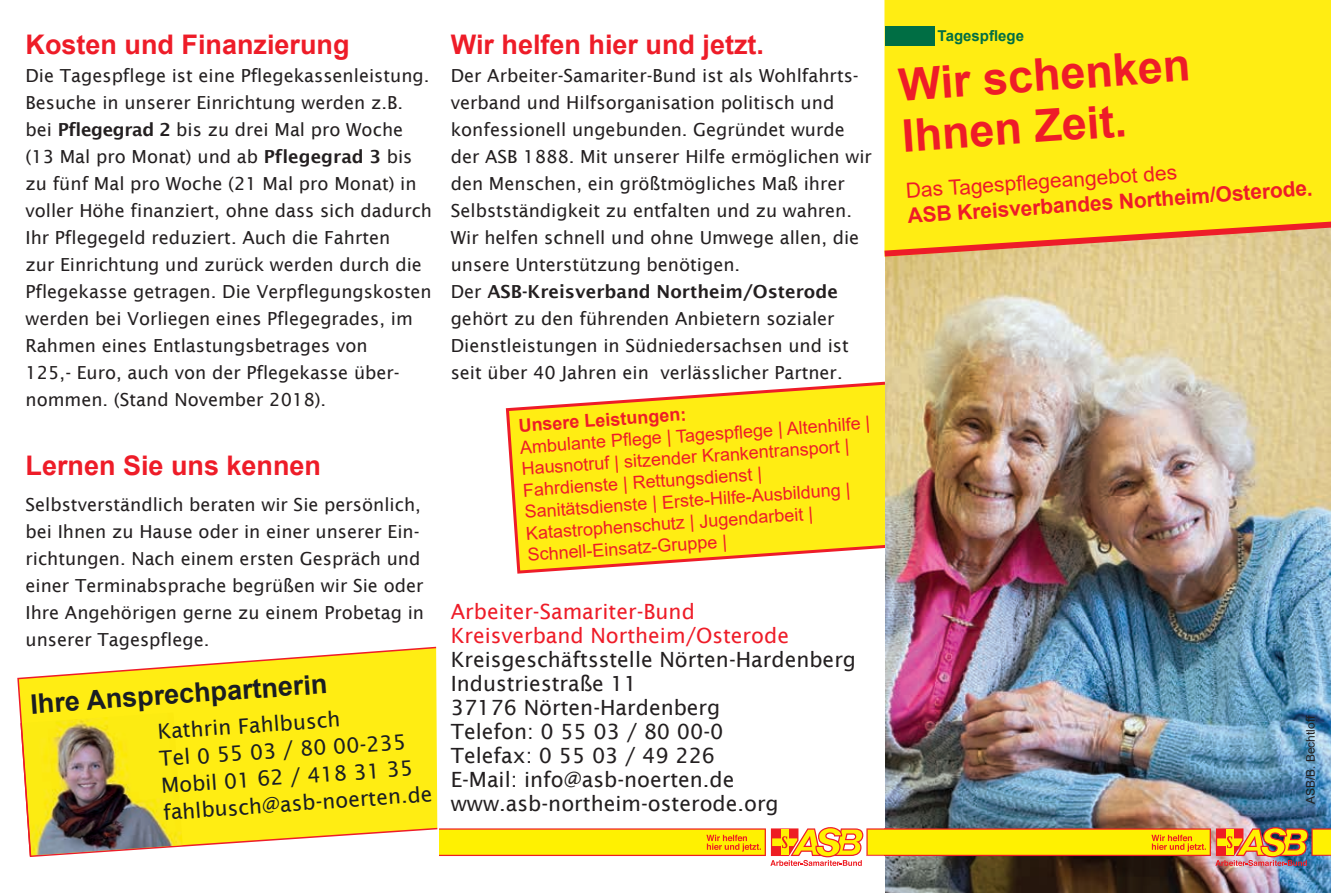
<style>
.page{position:relative;width:1331px;height:893px;background:#fff}
.page>*{position:absolute;margin:0;border:0;box-sizing:border-box;transform-origin:0 0}
.t1{font:700 45px/51px "Arial";color:#ee1c28}
.t2{font:700 27px "Arial";color:#ee1c28}
.t3{font:700 27px "Arial";color:#1a1d23}
.t4{font:21px/24px "Lucida Sans";color:#231f20}
.t5{font:21px/27px "Lucida Sans";color:#1a1d23}
.t6{font:21px/24px "Lucida Sans";color:#ee1c28}
.t7{font:700 21px "Arial";color:#ee1c28}
.t8{font:21px "Arial";color:#ee1c28}
.t9{font:18px/27px "Lucida Sans";color:#231f20}
.t10{font:18px/21.6px "Arial";color:#ee1c28}
.t11{font:700 18px "Arial";color:#ee1c28}
.t12{font:700 15px "Arial";color:#006e44}
.t13{font:12px "Arial";color:#231f20}
.s1{font-weight:600}
</style>
<div class="page">
<svg style="left:506px;top:382px;width:379px;height:192px;background:#fee736"></svg>
<img style="left:885px;top:257px;width:446px;height:636px">
<div style="left:884px;top:0;width:447px;height:222px;background:#ffed13"></div>
<svg style="left:884px;top:222px;width:447px;height:35px;background:#eeba4c"></svg>
<div style="left:885px;top:26px;width:50px;height:20px;background:#006e44"></div>
<svg style="left:17px;top:647px;width:420px;height:210px;fill:#ffed13"></svg>
<img style="left:22px;top:712px;width:161px;height:143px">
<img style="left:20px;top:723px;width:136px;height:133px">
<svg style="left:439px;top:827px;width:892px;height:39px;background:#e2be3b"></svg>
<h2 class="t2" style="left:26px;top:25px;width:326px">Kosten und Finanzierung</h2>
<p class="t9" style="left:26px;top:62px;width:408px">Die Tagespflege ist eine Pflegekassenleistung.<br>Besuche in unserer Einrichtung werden z.B. bei <span class="s1">Pflegegrad 2</span> bis zu drei Mal pro Woche (13 Mal pro Monat) und ab <span class="s1">Pflegegrad 3</span> bis zu fünf Mal pro Woche (21 Mal pro Monat) in voller Höhe finanziert, ohne dass sich dadurch Ihr Pflegegeld reduziert. Auch die Fahrten<br>zur Einrichtung und zurück werden durch die Pflegekasse getragen. Die Verpflegungskosten werden bei Vorliegen eines Pflegegrades, im Rahmen eines Entlastungsbetrages von<br>125,- Euro, auch von der Pflegekasse über&shy;nommen. (Stand November 2018).</p>
<h2 class="t2" style="left:26px;top:446px;width:297px">Lernen Sie uns kennen</h2>
<p class="t9" style="left:26px;top:491px;width:400px">Selbstverständlich beraten wir Sie persönlich, bei Ihnen zu Hause oder in einer unserer Ein&shy;richtungen. Nach einem ersten Gespräch und einer Terminabsprache begrüßen wir Sie oder Ihre Angehörigen gerne zu einem Probetag in unserer Tagespflege.</p>
<h2 class="t3" style="left:29px;top:685px;width:299px;rotate:-4deg">Ihre Ansprechpartnerin</h2>
<p class="t5" style="left:157px;top:718px;width:271px;rotate:-4deg">Kathrin Fahlbusch<br>Tel 0 55 03 / 80 00-235<br>Mobil 01 62 / 418 31 35 fahlbusch@asb-noerten.de</p>
<h2 class="t2" style="left:451px;top:25px;width:315px">Wir helfen hier und jetzt.</h2>
<p class="t9" style="left:451px;top:62px;width:423px">Der Arbeiter-Samariter-Bund ist als Wohlfahrts&shy;verband und Hilfsorganisation politisch und konfessionell ungebunden. Gegründet wurde der ASB 1888. Mit unserer Hilfe ermöglichen wir den Menschen, ein größtmögliches Maß ihrer Selbstständigkeit zu entfalten und zu wahren.<br>Wir helfen schnell und ohne Umwege allen, die unsere Unterstützung benötigen.<br>Der <span class="s1">ASB-Kreisverband Northeim/Osterode </span>gehört zu den führenden Anbietern sozialer Dienstleistungen in Südniedersachsen und ist seit über 40 Jahren ein verlässlicher Partner.</p>
<p class="t11" style="left:518px;top:413px;width:170px;rotate:-4deg">Unsere Leistungen:</p>
<p class="t10" style="left:519px;top:436px;width:352px;rotate:-4deg">Ambulante Pfl ege | Tagespfl ege | Altenhilfe | Hausnotruf | sitzender Krankentransport | Fahrdienste | Rettungsdienst | Sanitätsdienste | Erste-Hilfe-Ausbildung | Katastrophenschutz | Jugendarbeit | Schnell-Einsatz-Gruppe |</p>
<p class="t6" style="left:451px;top:599px;width:340px">Arbeiter-Samariter-Bund<br>Kreisverband Northeim/Osterode</p>
<p class="t4" style="left:451px;top:647px;width:407px">Kreisgeschäftsstelle Nörten-Hardenberg<br>Industriestraße 11<br>37176 Nörten-Hardenberg<br>Telefon: 0 55 03 / 80 00-0<br>Telefax: 0 55 03 / 49 226<br>E-Mail: info@asb-noerten.de www.asb-northeim-osterode.org</p>
<p class="t12" style="left:938px;top:25px;width:88px">Tagespflege</p>
<h1 class="t1" style="left:897px;top:60px;width:294px;rotate:-4deg">Wir schenken<br>Ihnen Zeit.</h1>
<p class="t8" style="left:905px;top:176px;width:273px;rotate:-4deg">Das Tagespfl egeangebot des</p>
<p class="t7" style="left:907px;top:201px;width:407px;rotate:-4deg">ASB Kreisverbandes Northeim/Osterode.</p>
<p class="t13" style="left:1302px;top:804px;width:90px;rotate:-90deg">ASB/B. Bechtloff</p>
</div>
